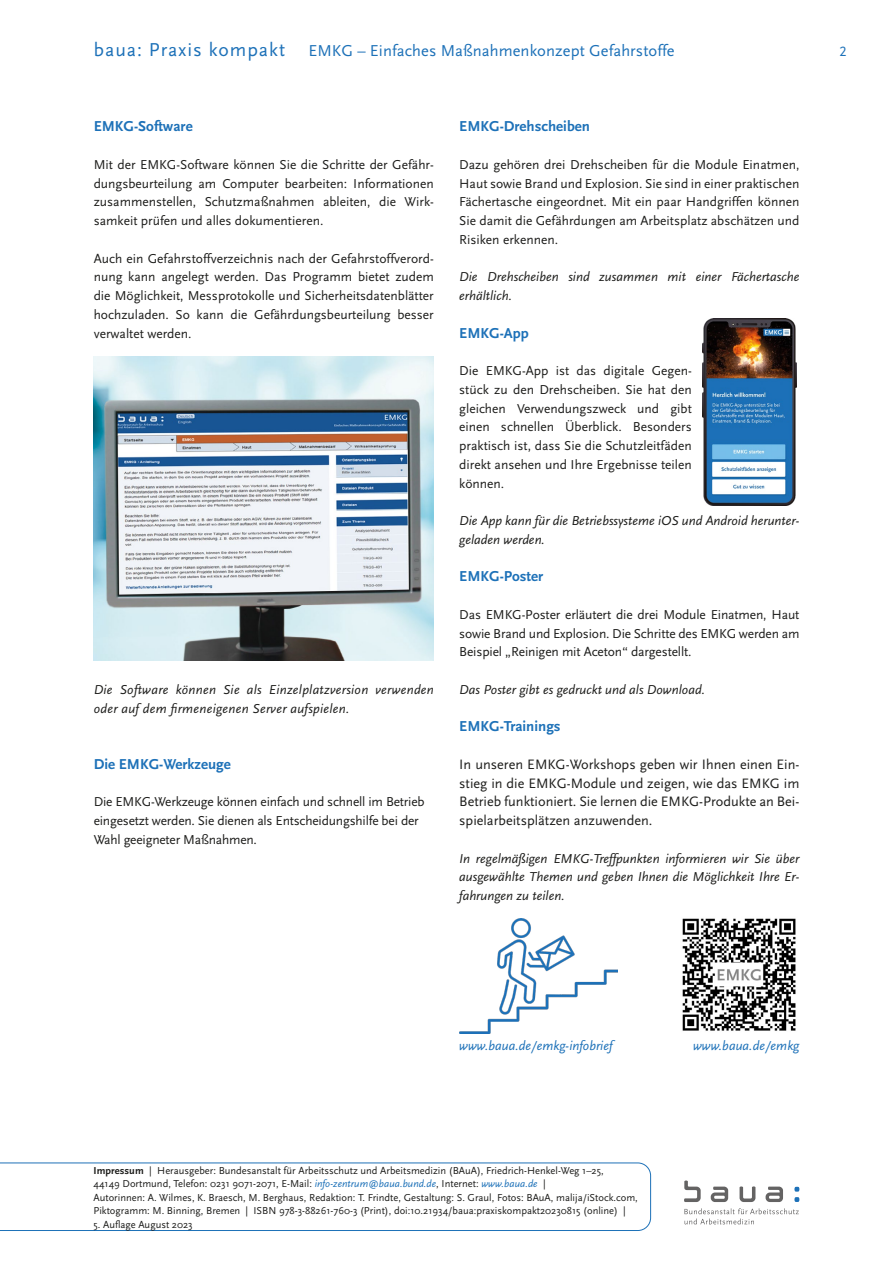
<style>
.page{position:relative;width:893px;height:1263px;background:#fff}
.page>*{position:absolute;margin:0;border:0;box-sizing:border-box;transform-origin:0 0}
.t1{font:16.5px "Scala Sans Pro";letter-spacing:.005em;color:#1d71b8}
._3_ZwHead_1{font:700 15px "Scala Sans Pro";color:#1d71b8}
._3_Fließ{font:14.25px/18.8px "Scala Sans Pro";color:#1d1d1b;text-align:justify}
.t2{font:14.25px "Scala Sans Pro";color:#1d71b8}
._3_Fließ-2{font:13.5px/18.8px "Scala Sans Pro";color:#1d1d1b;text-align:justify}
._3_Fließ-3{font:italic 13.5px/18.8px "Scala Sans Pro";color:#1d1d1b}
._3_Fließ-4{font:italic 13.5px/18.8px "Scala Sans Pro";letter-spacing:.02em;color:#1d1d1b}
._3_Fließ-5{font:italic 13.5px "Scala Sans Pro";color:#1d71b8}
._8_Impressum{font:10.5px/13.5px "Scala Sans Pro";color:#1d1d1b}
.s1{font-size:19.5px}
.s2{font-weight:700}
.s3{font-style:italic;color:#1d71b8}
</style>
<div class="page">
<svg style="left:794px;top:1187px;width:5px;height:15px"></svg>
<svg style="left:684px;top:1208px;width:115px;height:16px"></svg>
<svg style="left:684px;top:1180px;width:17px;height:22px"></svg>
<svg style="left:739px;top:1186px;width:16px;height:16px"></svg>
<svg style="left:711px;top:1186px;width:17px;height:16px"></svg>
<svg style="left:766px;top:1186px;width:17px;height:16px"></svg>
<svg style="left:0;top:1162px;width:651px;height:69px"></svg>
<img style="left:94px;top:356px;width:340px;height:304px">
<img style="left:702px;top:319px;width:95px;height:187px">
<img style="left:460px;top:919px;width:157px;height:114px">
<img style="left:682px;top:918px;width:114px;height:113px">
<p class="t1" style="left:94px;top:41px;width:582px"><span class="s1">baua: Praxis kompakt</span> EMKG – Einfaches Maßnahmenkonzept Gefahrstoffe</p>
<p class="t2" style="left:840px;top:43px;width:9px">2</p>
<h1 class="_3_ZwHead_1" style="left:94px;top:118px;width:101px">EMKG-Software</h1>
<p class="_3_Fließ-2" style="left:94px;top:155px;width:342px">Mit der EMKG-Software können Sie die Schritte der Gefähr&shy;dungsbeurteilung am Computer bearbeiten: Informationen zusammenstellen, Schutzmaßnahmen ableiten, die Wirk&shy;samkeit prüfen und alles dokumentieren.</p>
<p class="_3_Fließ-2" style="left:94px;top:249px;width:342px">Auch ein Gefahrstoffverzeichnis nach der Gefahrstoffverord&shy;nung kann angelegt werden. Das Programm bietet zudem die Möglichkeit, Messprotokolle und Sicherheitsdatenblätter hochzuladen. So kann die Gefährdungsbeurteilung besser verwaltet werden.</p>
<p class="_3_Fließ-4" style="left:94px;top:680px;width:342px">Die Software können Sie als Einzelplatzversion verwenden oder auf dem firmeneigenen Server aufspielen.</p>
<h1 class="_3_ZwHead_1" style="left:94px;top:755px;width:139px">Die EMKG-Werkzeuge</h1>
<p class="_3_Fließ-2" style="left:94px;top:792px;width:332px;text-align:left">Die EMKG-Werkzeuge können einfach und schnell im Betrieb eingesetzt werden. Sie dienen als Entscheidungshilfe bei der<br>Wahl geeigneter Maßnahmen.</p>
<h1 class="_3_ZwHead_1" style="left:459px;top:118px;width:132px">EMKG-Drehscheiben</h1>
<p class="_3_Fließ-2" style="left:459px;top:155px;width:342px">Dazu gehören drei Drehscheiben für die Module Einatmen, Haut sowie Brand und Explosion. Sie sind in einer praktischen Fächertasche eingeordnet. Mit ein paar Handgriffen können Sie damit die Gefährdungen am Arbeitsplatz abschätzen und Risiken erkennen.</p>
<p class="_3_Fließ-3" style="left:459px;top:267px;width:342px">Die Drehscheiben sind zusammen mit einer Fächertasche erhältlich.</p>
<h1 class="_3_ZwHead_1" style="left:459px;top:324px;width:71px">EMKG-App</h1>
<p class="_3_Fließ-2" style="left:459px;top:361px;width:234px">Die EMKG-App ist das digitale Gegen&shy;stück zu den Drehscheiben. Sie hat den gleichen Verwendungszweck und gibt einen schnellen Überblick. Besonders praktisch ist, dass Sie die Schutzleitfäden direkt ansehen und Ihre Ergebnisse teilen können.</p>
<p class="_3_Fließ-3" style="left:459px;top:511px;width:342px">Die App kann für die Betriebssysteme iOS und Android herunter&shy;geladen werden.</p>
<h1 class="_3_ZwHead_1" style="left:459px;top:568px;width:86px">EMKG-Poster</h1>
<p class="_3_Fließ-2" style="left:459px;top:605px;width:342px">Das EMKG-Poster erläutert die drei Module Einatmen, Haut sowie Brand und Explosion. Die Schritte des EMKG werden am Beispiel „Reinigen mit Aceton“ dargestellt.</p>
<p class="_3_Fließ-3" style="left:459px;top:680px;width:247px">Das Poster gibt es gedruckt und als Download.</p>
<h1 class="_3_ZwHead_1" style="left:459px;top:718px;width:103px">EMKG-Trainings</h1>
<p class="_3_Fließ" style="left:459px;top:755px;width:342px">In unseren EMKG-Workshops geben wir Ihnen einen Ein&shy;stieg in die EMKG-Module und zeigen, wie das EMKG im Betrieb funktioniert. Sie lernen die EMKG-Produkte an Bei&shy;spielarbeitsplätzen anzuwenden.</p>
<p class="_3_Fließ-3" style="left:459px;top:849px;width:342px;text-align:justify">In regelmäßigen EMKG-Treffpunkten informieren wir Sie über ausgewählte Themen und geben Ihnen die Möglichkeit Ihre Er&shy;fahrungen zu teilen.</p>
<p class="_3_Fließ-5" style="left:459px;top:1038px;width:155px">www.baua.de/emkg-infobrief</p>
<p class="_3_Fließ-5" style="left:693px;top:1038px;width:108px">www.baua.de/emkg</p>
<p class="_8_Impressum" style="left:94px;top:1163px;width:546px"><span class="s2">Impressum</span> | Herausgeber: Bundesanstalt für Arbeitsschutz und Arbeitsmedizin (BAuA), Friedrich-Henkel-Weg 1–25,<br>44149 Dortmund, Telefon: 0231 9071-2071, E-Mail: <span class="s3">info-zentrum@baua.bund.de</span>, Internet: <span class="s3">www.baua.de</span> |<br>Autorinnen: A. Wilmes, K. Braesch, M. Berghaus, Redaktion: T. Frindte, Gestaltung: S. Graul, Fotos: BAuA, malija/iStock.com, Piktogramm: M. Binning, Bremen | ISBN 978-3-88261-760-3 (Print), doi:10.21934/baua:praxiskompakt20230815 (online) |</p>
<p class="_8_Impressum" style="left:94px;top:1217px;width:101px">5. Auflage August 2023</p>
</div>
